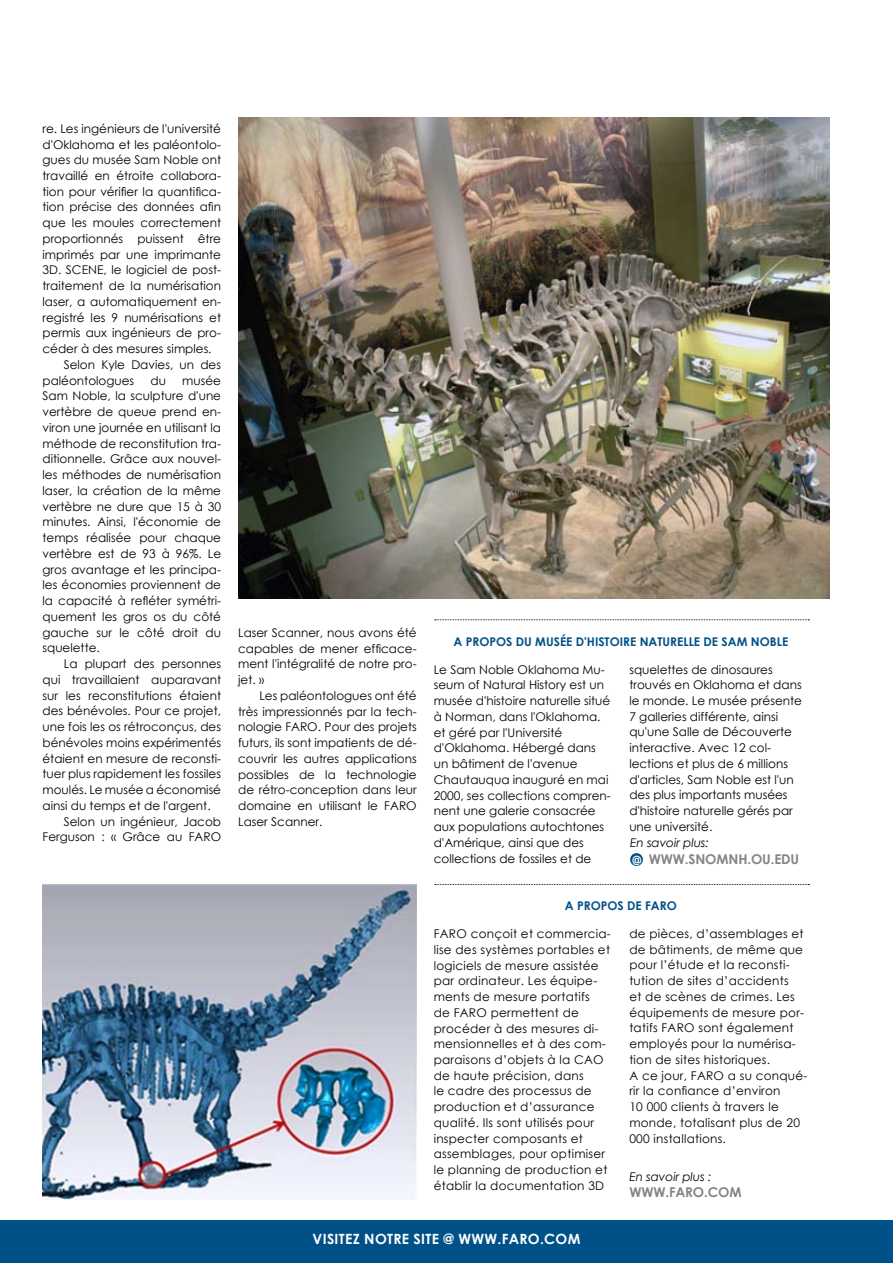
<style>
.page{position:relative;width:893px;height:1263px;background:#fff}
.page>*{position:absolute;margin:0;border:0;box-sizing:border-box;transform-origin:0 0}
.t1{font:700 14.1px "Century Gothic";letter-spacing:.02em;color:#fff}
.t2{font:700 13.5px "Century Gothic";letter-spacing:-.01em;color:#848587}
.t3{font:12px/15.8px "Century Gothic";color:#000;text-align:justify}
.t4{font:12px/15.8px "Century Gothic";letter-spacing:.02em;color:#000}
.t5{font:700 12px "Century Gothic";color:#005187}
.t6{font:italic 12px "Century Gothic";letter-spacing:-.005em;color:#000}
.t7{font:700 11.1px "Verdana";color:#fff;scale:.96 1}
</style>
<div class="page">
<div style="left:630px;top:853px;width:13px;height:13px;background:#005187;border-radius:50%"></div>
<svg style="left:435px;top:619px;width:374px;height:1px"></svg>
<svg style="left:435px;top:884px;width:374px;height:1px"></svg>
<div style="left:0;top:1220px;width:893px;height:43px;background:#005187"></div>
<img style="left:238px;top:117px;width:591px;height:481px">
<img style="left:43px;top:884px;width:374px;height:315px">
<p class="t3" style="left:43px;top:120px;width:180px">re. Les ingénieurs de l'université</p>
<p class="t3" style="left:43px;top:136px;width:180px">d'Oklahoma et les paléontolo-</p>
<p class="t3" style="left:43px;top:152px;width:180px">gues du musée Sam Noble ont</p>
<p class="t3" style="left:43px;top:168px;width:180px">travaillé en étroite collabora-</p>
<p class="t3" style="left:43px;top:183px;width:180px">tion pour vérifier la quantifica-</p>
<p class="t3" style="left:43px;top:199px;width:180px">tion précise des données afin</p>
<p class="t3" style="left:43px;top:215px;width:180px">que les moules correctement</p>
<p class="t3" style="left:43px;top:231px;width:180px">proportionnés puissent être</p>
<p class="t3" style="left:43px;top:246px;width:180px">imprimés par une imprimante</p>
<p class="t3" style="left:43px;top:262px;width:180px">3D. SCENE, le logiciel de post-</p>
<p class="t3" style="left:43px;top:278px;width:180px">traitement de la numérisation</p>
<p class="t3" style="left:43px;top:294px;width:180px">laser, a automatiquement en-</p>
<p class="t3" style="left:43px;top:309px;width:180px">registré les 9 numérisations et</p>
<p class="t3" style="left:43px;top:325px;width:180px">permis aux ingénieurs de pro-</p>
<p class="t3" style="left:43px;top:341px;width:171px">céder à des mesures simples.</p>
<p class="t3" style="left:64px;top:357px;width:159px">Selon Kyle Davies, un des</p>
<p class="t3" style="left:43px;top:372px;width:93px">paléontologues</p>
<p class="t3" style="left:151px;top:372px;width:17px">du</p>
<p class="t3" style="left:43px;top:372px;width:180px;text-indent:140px">musée Sam Noble, la sculpture d'une vertèbre de queue prend en&shy;viron une journée en utilisant la méthode de reconstitution tra&shy;ditionnelle. Grâce aux nouvel&shy;les méthodes de numérisation laser, la création de la même vertèbre ne dure que 15 à 30 minutes. Ainsi, l'économie de temps réalisée pour chaque vertèbre est de 93 à 96%. Le gros avantage et les principa&shy;les économies proviennent de la capacité à refléter symétri&shy;quement les gros os du côté gauche sur le côté droit du squelette.</p>
<p class="t3" style="left:64px;top:656px;width:159px">La plupart des personnes</p>
<p class="t3" style="left:43px;top:671px;width:180px">qui travaillaient auparavant</p>
<p class="t3" style="left:43px;top:687px;width:180px">sur les reconstitutions étaient</p>
<p class="t3" style="left:43px;top:703px;width:180px">des bénévoles. Pour ce projet,</p>
<p class="t3" style="left:43px;top:719px;width:180px">une fois les os rétroconçus, des</p>
<p class="t3" style="left:43px;top:734px;width:180px">bénévoles moins expérimentés</p>
<p class="t3" style="left:43px;top:750px;width:180px">étaient en mesure de reconsti-</p>
<p class="t3" style="left:43px;top:766px;width:180px">tuer plus rapidement les fossiles</p>
<p class="t3" style="left:43px;top:782px;width:180px">moulés. Le musée a économisé</p>
<p class="t3" style="left:43px;top:797px;width:170px">ainsi du temps et de l'argent.</p>
<p class="t3" style="left:64px;top:813px;width:159px">Selon un ingénieur, Jacob</p>
<p class="t3" style="left:43px;top:829px;width:180px">Ferguson : « Grâce au FARO</p>
<p class="t3" style="left:238px;top:624px;width:180px">Laser Scanner, nous avons été capables de mener efficace&shy;ment l'intégralité de notre pro&shy;jet. »</p>
<p class="t3" style="left:238px;top:687px;width:180px;text-indent:21px">Les paléontologues ont été très impressionnés par la tech&shy;nologie FARO. Pour des projets futurs, ils sont impatients de dé&shy;couvrir les autres applications possibles de la technologie de rétro-conception dans leur domaine en utilisant le FARO Laser Scanner.</p>
<p class="t5" style="left:453px;top:632px;width:336px">A PROPOS DU MUSÉE D'H ISTOIRE NATURELLE DE SAM NOBLE</p>
<p class="t3" style="left:434px;top:661px;width:179px;text-align:left">Le Sam Noble Oklahoma Mu&shy;seum of Natural History est un musée d'histoire naturelle situé à Norman, dans l'Oklahoma. et géré par l'Université d'Oklahoma. Hébergé dans un bâtiment de l'avenue<br>Chautauqua inauguré en mai<br>2000, ses collections compren&shy;nent une galerie consacrée aux populations autochtones d'Amérique, ainsi que des collections de fossiles et de</p>
<p class="t3" style="left:629px;top:661px;width:174px;text-align:left">squelettes de dinosaures trouvés en Oklahoma et dans le monde. Le musée présente<br>7 galleries différente, ainsi qu'une Salle de Découverte interactive. Avec 12 col&shy;lections et plus de 6 millions d'articles, Sam Noble est l'un des plus importants musées d'histoire naturelle gérés par une université.</p>
<p class="t6" style="left:630px;top:835px;width:80px">En savoir plus:</p>
<p class="t2" style="left:649px;top:848px;width:152px">WWW.SNOMNH.OU.EDU</p>
<p class="t7" style="left:632px;top:852px;width:12px">@</p>
<p class="t5" style="left:565px;top:897px;width:89px">A PROPOS DE FARO</p>
<p class="t4" style="left:434px;top:926px;width:179px">FARO conçoit et commercia&shy;lise des systèmes portables et logiciels de mesure assistée par ordinateur. Les équipe&shy;ments de mesure portatifs<br>de FARO permettent de procéder à des mesures di&shy;mensionnelles et à des com&shy;paraisons d’objets à la CAO de haute précision, dans<br>le cadre des processus de production et d’assurance qualité. Ils sont utilisés pour inspecter composants et assemblages, pour optimiser le planning de production et établir la documentation 3D</p>
<p class="t4" style="left:629px;top:925px;width:180px">de pièces, d’assemblages et de bâtiments, de même que pour l’étude et la reconsti&shy;tution de sites d’accidents<br>et de scènes de crimes. Les équipements de mesure por&shy;tatifs FARO sont également employés pour la numérisa&shy;tion de sites historiques.<br>A ce jour, FARO a su conqué&shy;rir la confiance d’environ<br>10 000 clients à travers le monde, totalisant plus de 20<br>000 installations.</p>
<p class="t6" style="left:629px;top:1168px;width:84px">En savoir plus :</p>
<p class="t2" style="left:629px;top:1182px;width:114px">WWW.FARO.COM</p>
<p class="t1" style="left:313px;top:1228px;width:269px">VISITEZ NOTRE SITE @ WWW.FARO.COM</p>
</div>
